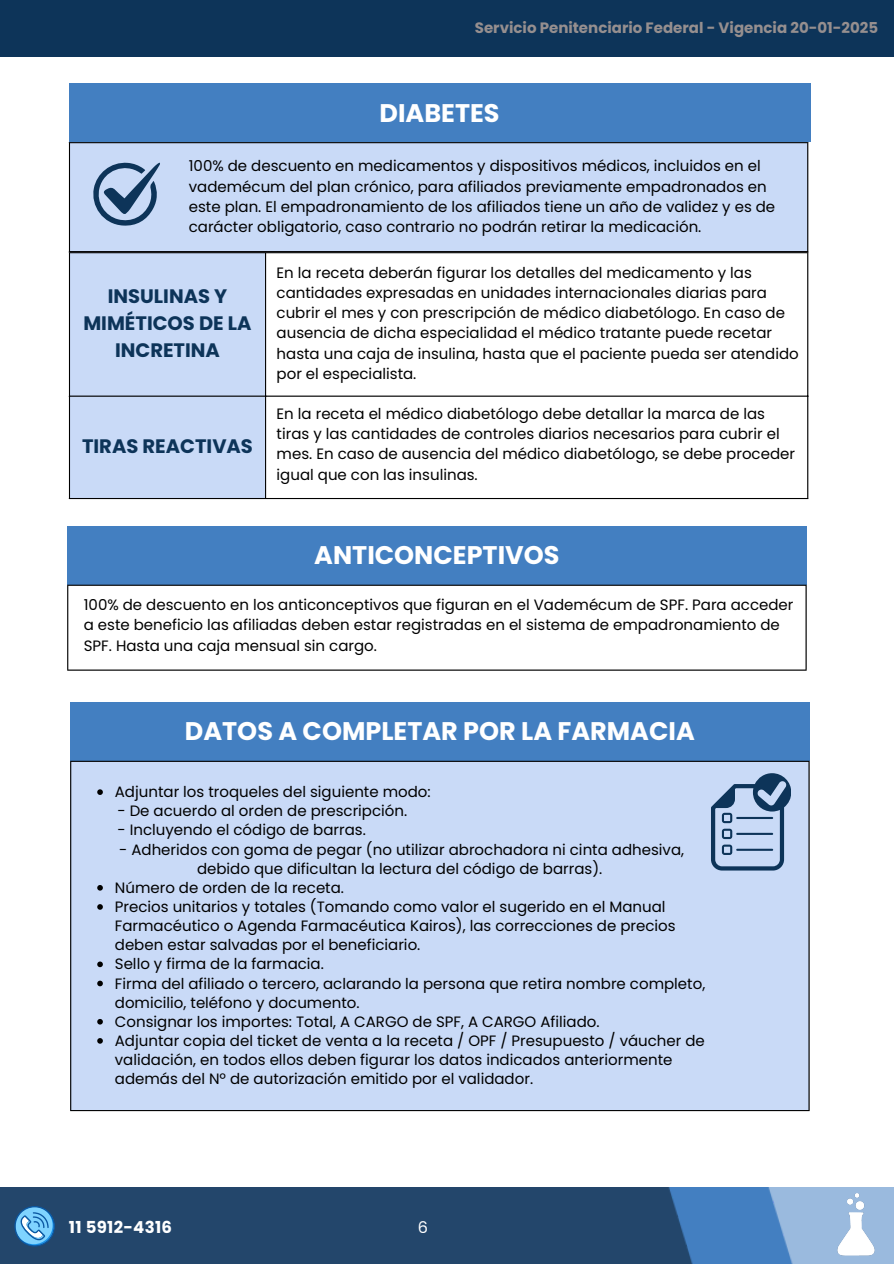
<style>
.page{position:relative;width:894px;height:1264px;background:#fff}
.page>*{position:absolute;margin:0;border:0;box-sizing:border-box;transform-origin:0 0}
.t1{font:700 25.5px "Poppins";color:#fff}
.t2{font:700 19.5px/27px "Poppins";color:#0d3459;text-align:center}
.t3{font:700 16.5px "Poppins";letter-spacing:.02em;color:#fff}
.t4{font:16.2px "Poppins";color:#fff}
.t5{font:15px/20.2px "Poppins";color:#000}
.t6{font:700 15px "Poppins";color:#968f8f}
</style>
<div class="page">
<div style="left:0;top:0;width:893px;height:56px;background:#0d3459"></div>
<img style="left:697px;top:1187px;width:100px;height:76px">
<div style="left:0;top:1187px;width:697px;height:76px;background:#23466b"></div>
<img style="left:817px;top:1189px;width:76px;height:74px">
<svg style="left:14px;top:1205px;width:41px;height:41px;background:#5699c8"></svg>
<div style="left:70px;top:702px;width:739px;height:58px;background:#437fc1"></div>
<div style="left:70px;top:761px;width:739px;height:349px;background:#c9daf7"></div>
<hr style="left:70px;top:762px;width:1px;height:347px;background:#000">
<hr style="left:808px;top:762px;width:1px;height:347px;background:#000">
<hr style="left:70px;top:760px;width:739px;height:2px;background:#000">
<hr style="left:70px;top:1109px;width:739px;height:2px;background:#000">
<svg style="left:97px;top:789px;width:6px;height:6px"></svg>
<svg style="left:97px;top:885px;width:6px;height:5px"></svg>
<svg style="left:97px;top:904px;width:6px;height:5px"></svg>
<svg style="left:97px;top:961px;width:6px;height:6px"></svg>
<svg style="left:97px;top:980px;width:6px;height:6px"></svg>
<svg style="left:97px;top:1019px;width:6px;height:5px"></svg>
<svg style="left:97px;top:1038px;width:6px;height:5px"></svg>
<svg style="left:711px;top:773px;width:79px;height:97px"></svg>
<div style="left:69px;top:83px;width:740px;height:59px;background:#437fc1"></div>
<div style="left:69px;top:142px;width:738px;height:110px;background:#c9daf7"></div>
<hr style="left:69px;top:143px;width:1px;height:108px;background:#000">
<hr style="left:807px;top:143px;width:1px;height:108px;background:#000">
<hr style="left:69px;top:142px;width:739px;height:1px;background:#000">
<hr style="left:69px;top:251px;width:739px;height:1px;background:#000">
<svg style="left:93px;top:162px;width:67px;height:64px"></svg>
<div style="left:70px;top:253px;width:195px;height:245px;background:#c9daf7"></div>
<svg style="left:266px;top:253px;width:541px;height:245px"></svg>
<hr style="left:69px;top:253px;width:1px;height:245px;background:#000">
<hr style="left:265px;top:253px;width:1px;height:245px;background:#000">
<hr style="left:807px;top:253px;width:1px;height:245px;background:#000">
<hr style="left:69px;top:252px;width:739px;height:1px;background:#000">
<hr style="left:69px;top:395px;width:739px;height:1px;background:#000">
<hr style="left:69px;top:498px;width:739px;height:1px;background:#000">
<div style="left:67px;top:526px;width:739px;height:58px;background:#437fc1"></div>
<hr style="left:67px;top:585px;width:1px;height:84px;background:#000">
<hr style="left:805px;top:585px;width:1px;height:84px;background:#000">
<hr style="left:67px;top:584px;width:739px;height:1px;background:#000">
<hr style="left:67px;top:669px;width:739px;height:1px;background:#000">
<p class="t6" style="left:474px;top:18px;width:405px">Servicio Penitenciario Federal - Vigencia 20-01-2025</p>
<p class="t1" style="left:379px;top:95px;width:121px">DIABETES</p>
<p class="t5" style="left:189px;top:156px;width:588px">100% de descuento en medicamentos y dispositivos médicos, incluidos en el vademécum del plan crónico, para afiliados previamente empadronados en este plan. El empadronamiento de los afiliados tiene un año de validez y es de carácter obligatorio, caso contrario no podrán retirar la medicación.</p>
<p class="t5" style="left:276px;top:262px;width:523px">En la receta deberán figurar los detalles del medicamento y las cantidades expresadas en unidades internacionales diarias para cubrir el mes y con prescripción de médico diabetólogo. En caso de ausencia de dicha especialidad el médico tratante puede recetar hasta una caja de insulina, hasta que el paciente pueda ser atendido por el especialista.</p>
<p class="t5" style="left:276px;top:403px;width:520px">En la receta el médico diabetólogo debe detallar la marca de las tiras y las cantidades de controles diarios necesarios para cubrir el mes. En caso de ausencia del médico diabetólogo, se debe proceder igual que con las insulinas.</p>
<p class="t2" style="left:83px;top:282px;width:170px">INSULINAS Y<br>MIMÉTICOS DE LA<br>INCRETINA</p>
<p class="t2" style="left:82px;top:432px;width:172px">TIRAS REACTIVAS</p>
<p class="t1" style="left:314px;top:537px;width:247px">ANTICONCEPTIVOS</p>
<p class="t5" style="left:84px;top:595px;width:711px">100% de descuento en los anticonceptivos que figuran en el Vademécum de SPF. Para acceder a este beneficio las afiliadas deben estar registradas en el sistema de empadronamiento de<br>SPF. Hasta una caja mensual sin cargo.</p>
<p class="t1" style="left:185px;top:713px;width:511px">DATOS A COMPLETAR POR LA FARMACIA</p>
<p class="t5" style="left:115px;top:781px;width:317px">Adjuntar los troqueles del siguiente modo:</p>
<p class="t5" style="left:117px;top:801px;width:291px">- De acuerdo al orden de prescripción.</p>
<p class="t5" style="left:117px;top:820px;width:250px">- Incluyendo el código de barras.</p>
<p class="t5" style="left:119px;top:839px;width:566px;line-height:19.2px;text-align:center">- Adheridos con goma de pegar (no utilizar abrochadora ni cinta adhesiva, debido que dificultan la lectura del código de barras).</p>
<h1 class="t5" style="left:115px;top:877px;width:231px">Número de orden de la receta.</h1>
<p class="t5" style="left:115px;top:897px;width:562px;line-height:19.2px">Precios unitarios y totales (Tomando como valor el sugerido en el Manual<br>Farmacéutico o Agenda Farmacéutica Kairos), las correcciones de precios deben estar salvadas por el beneficiario.</p>
<h1 class="t5" style="left:115px;top:954px;width:210px">Sello y firma de la farmacia.</h1>
<p class="t5" style="left:115px;top:973px;width:591px;line-height:19.2px">Firma del afiliado o tercero, aclarando la persona que retira nombre completo, domicilio, teléfono y documento.</p>
<p class="t5" style="left:115px;top:1011px;width:486px">Consignar los importes: Total, A CARGO de SPF, A CARGO Afiliado.</p>
<p class="t5" style="left:115px;top:1031px;width:591px;line-height:19.2px">Adjuntar copia del ticket de venta a la receta / OPF / Presupuesto / váucher de validación, en todos ellos deben figurar los datos indicados anteriormente además del Nº de autorización emitido por el validador.</p>
<p class="t3" style="left:69px;top:1215px;width:105px">11 5912-4316</p>
<h1 class="t4" style="left:418px;top:1215px;width:12px">6</h1>
</div>
